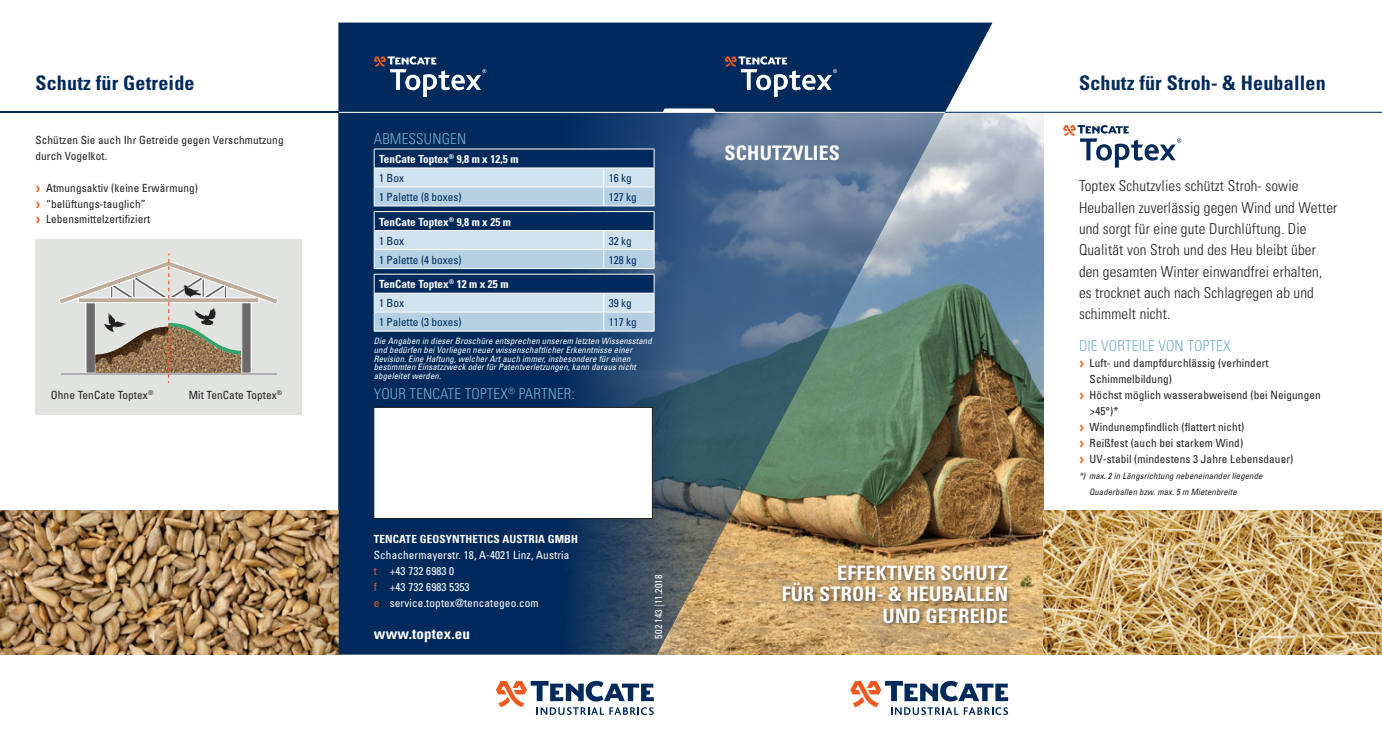
<style>
.page{position:relative;width:1382px;height:745px;background:#fff}
.page>*{position:absolute;margin:0;border:0;box-sizing:border-box;transform-origin:0 0}
.t1{font:700 condensed 20px/21.2px "Univers";letter-spacing:.01em;color:#fff;text-align:right}
.t2{font:700 condensed 20px "Univers";letter-spacing:.01em;color:#002a5c}
.t3{font:300 condensed 15px/21.2px "Univers";letter-spacing:.01em;color:#231f20}
.t4{font:300 condensed 15px "Univers";letter-spacing:.01em;color:#77adca}
.t5{font:700 condensed 15px "Univers";letter-spacing:.01em;color:#fff}
.t6{font:condensed 11.25px/16px "Univers";letter-spacing:.01em;color:#231f20}
.t7{font:700 condensed 11.25px/19px "Univers";color:#fff}
.t8{font:condensed 11.25px/16px "Univers";letter-spacing:.01em;color:#fff}
.t9{font:condensed 11.25px "Univers";color:#002a5c}
.t10{font:condensed 10px "Univers";letter-spacing:.01em;color:#fff}
.t11{font:italic condensed 8.75px/8.8px "Univers";letter-spacing:.01em;color:#fff}
.t12{font:italic condensed 8.75px/16px "Univers";letter-spacing:.01em;color:#231f20}
.s1{font-family:"Ten Cate Arrow";font-stretch:normal;color:#f15921}
.s2{font-weight:400;color:#002a5c}
.s3{color:#f15921}
</style>
<div class="page">
<img style="left:945px;top:113px;width:99px;height:541px">
<img style="left:1044px;top:510px;width:338px;height:144px">
<img style="left:0;top:510px;width:338px;height:144px">
<svg style="left:338px;top:113px;width:607px;height:541px;background:#455e70"></svg>
<svg style="left:850px;top:680px;width:158px;height:34px"></svg>
<svg style="left:496px;top:680px;width:158px;height:34px"></svg>
<div style="left:779px;top:561px;width:235px;height:67px;background:#231f20;opacity:.75"></div>
<div style="left:338px;top:23px;width:655px;height:85px;background:#002a5c"></div>
<svg style="left:725px;top:56px;width:112px;height:41px;background:#38577d"></svg>
<svg style="left:374px;top:56px;width:112px;height:41px;background:#38577d"></svg>
<svg style="left:156px;top:108px;width:1226px;height:5px"></svg>
<hr style="left:0;top:112px;width:338px;height:1px;background:#002a5c">
<svg style="left:1063px;top:125px;width:118px;height:42px"></svg>
<svg style="left:374px;top:149px;width:281px;height:57px;background:#87a3bc"></svg>
<hr style="left:374px;top:205px;width:230px;height:1px;background:#fff">
<hr style="left:604px;top:205px;width:50px;height:1px;background:#fff">
<hr style="left:374px;top:211px;width:230px;height:1px;background:#fff">
<hr style="left:604px;top:211px;width:50px;height:1px;background:#fff">
<svg style="left:374px;top:212px;width:281px;height:56px;background:#86a2bb"></svg>
<hr style="left:374px;top:268px;width:230px;height:1px;background:#fff">
<hr style="left:604px;top:268px;width:50px;height:1px;background:#fff">
<svg style="left:374px;top:274px;width:281px;height:57px;background:#87a2bc"></svg>
<hr style="left:374px;top:330px;width:230px;height:1px;background:#fff">
<hr style="left:604px;top:330px;width:50px;height:1px;background:#fff">
<div style="left:35px;top:239px;width:267px;height:176px;background:#e0e3e0"></div>
<svg style="left:59px;top:253px;width:220px;height:130px"></svg>
<div style="left:373px;top:407px;width:280px;height:111px;background:#fff;border:1px solid #231f20"></div>
<h1 class="t2" style="left:35px;top:71px;width:161px">Schutz für Getreide</h1>
<h1 class="t2" style="left:1079px;top:71px;width:248px">Schutz für Stroh- &amp; Heuballen</h1>
<p class="t6" style="left:35px;top:131px;width:250px">Schützen Sie auch Ihr Getreide gegen Verschmutzung durch Vogelkot.</p>
<p class="t6" style="left:35px;top:179px;width:164px"><span class="s1">&gt;</span> Atmungsaktiv (keine Erwärmung) <span class="s1">&gt;</span> “belüftungs-tauglich”<br><span class="s1">&gt;</span> Lebensmittelzertifiziert</p>
<p class="t6" style="left:51px;top:386px;width:104px">Ohne TenCate Toptex<sup>®</sup></p>
<p class="t6" style="left:189px;top:386px;width:95px">Mit TenCate Toptex<sup>®</sup></p>
<h2 class="t4" style="left:374px;top:129px;width:94px">ABMESSUNGEN</h2>
<p class="t7" style="left:379px;top:149px;width:141px">TenCate Toptex<sup>®</sup> 9,8 m x 12,5 m<br><span class="s2">1 Box</span></p>
<p class="t9" style="left:609px;top:171px;width:25px">16 kg</p>
<p class="t9" style="left:379px;top:190px;width:84px">1 Palette (8 boxes)</p>
<p class="t9" style="left:609px;top:190px;width:30px">127 kg</p>
<p class="t7" style="left:379px;top:212px;width:133px">TenCate Toptex<sup>®</sup> 9,8 m x 25 m<br><span class="s2">1 Box</span></p>
<p class="t9" style="left:609px;top:233px;width:25px">32 kg</p>
<p class="t9" style="left:379px;top:252px;width:84px">1 Palette (4 boxes)</p>
<p class="t9" style="left:609px;top:252px;width:30px">128 kg</p>
<p class="t7" style="left:379px;top:274px;width:131px">TenCate Toptex<sup>®</sup> 12 m x 25 m<br><span class="s2">1 Box</span></p>
<p class="t9" style="left:609px;top:296px;width:25px">39 kg</p>
<p class="t9" style="left:379px;top:315px;width:84px">1 Palette (3 boxes)</p>
<p class="t9" style="left:609px;top:315px;width:30px">117 kg</p>
<p class="t11" style="left:374px;top:336px;width:279px">Die Angaben in dieser Broschüre entsprechen unserem letzten Wissensstand und bedürfen bei Vorliegen neuer wissenschaftlicher Erkenntnisse einer Revision. Eine Haftung, welcher Art auch immer, insbesondere für einen bestimmten Einsatzzweck oder für Patentverletzungen, kann daraus nicht abgeleitet werden.</p>
<h2 class="t4" style="left:374px;top:384px;width:203px">YOUR TENCATE TOPTEX<sup>®</sup> PARTNER:</h2>
<p class="t7" style="left:374px;top:529px;width:206px">TENCATE GEOSYNTHETICS AUSTRIA GMBH</p>
<p class="t8" style="left:374px;top:546px;width:197px">Schachermayerstr. 18, A-4021 Linz, Austria <span class="s3">t</span> +43 732 6983 0<br><span class="s3">f</span> +43 732 6983 5353<br><span class="s3">e</span> service.toptex@tencategeo.com</p>
<h2 class="t5" style="left:374px;top:623px;width:98px">www.toptex.eu</h2>
<p class="t10" style="left:652px;top:638px;width:65px;rotate:-90deg">502 143 |11.2018</p>
<h1 class="t1" style="left:725px;top:142px;width:117px">SCHUTZVLIES</h1>
<h1 class="t1" style="left:782px;top:562px;width:228px">EFFEKTIVER SCHUTZ<br>FÜR STROH- &amp; HEUBALLEN<br>UND GETREIDE</h1>
<p class="t3" style="left:1079px;top:175px;width:260px">Toptex Schutzvlies schützt Stroh- sowie Heuballen zuverlässig gegen Wind und Wetter und sorgt für eine gute Durchlüftung. Die Qualität von Stroh und des Heu bleibt über den gesamten Winter einwandfrei erhalten, es trocknet auch nach Schlagregen ab und schimmelt nicht.</p>
<h2 class="t4" style="left:1079px;top:336px;width:153px">DIE VORTEILE VON TOPTEX</h2>
<p class="t6" style="left:1079px;top:355px;width:191px"><span class="s1">&gt;</span> Luft- und dampfdurchlässig (verhindert</p>
<p class="t6" style="left:1090px;top:371px;width:84px">Schimmelbildung)</p>
<p class="t6" style="left:1079px;top:386px;width:243px"><span class="s1">&gt;</span> Höchst möglich wasserabweisend (bei Neigungen</p>
<p class="t6" style="left:1090px;top:402px;width:30px">&gt;45°)*</p>
<p class="t6" style="left:1079px;top:418px;width:167px"><span class="s1">&gt;</span> Windunempfindlich (flattert nicht)</p>
<p class="t6" style="left:1079px;top:434px;width:166px"><span class="s1">&gt;</span> Reißfest (auch bei starkem Wind)</p>
<p class="t6" style="left:1079px;top:450px;width:216px"><span class="s1">&gt;</span> UV-stabil (mindestens 3 Jahre Lebensdauer)</p>
<p class="t12" style="left:1089px;top:467px;width:175px;text-indent:-10px">*) max. 2 in Längsrichtung nebeneinander liegende<br>Quaderballen bzw. max. 5 m Mietenbreite</p>
</div>
